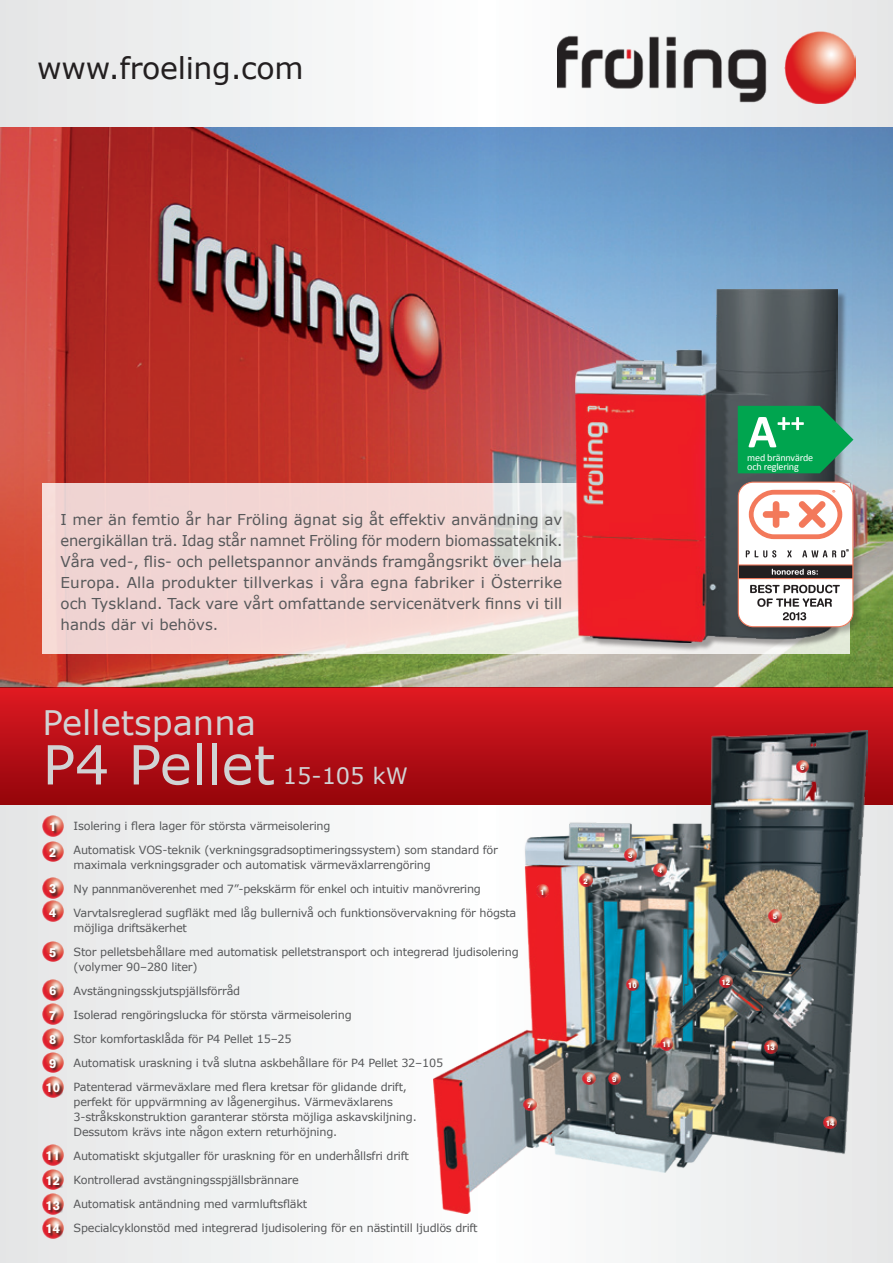
<style>
.page{position:relative;width:893px;height:1263px;background:#eff1f1}
.page>*{position:absolute;margin:0;border:0;box-sizing:border-box;transform-origin:0 0}
.t1{font:54px "Verdana";color:#d1d3d4}
.t2{font:33.75px "Verdana";color:#d1d3d4}
.t3{font:30px "Verdana";letter-spacing:-.01em;color:#231f20}
.t4{font:22.5px "Verdana";color:#d1d3d4}
.t5{font:15px/21px "Verdana";color:#57585a;text-align:justify}
.t6{font:700 13.05px "Akzidenz Grotesk BQ";color:#fff}
.t7{font:11.25px/15px "Verdana";letter-spacing:-.02em;color:#57585a}
.t8{font:10.05px/9px "Calibri";letter-spacing:-.02em;color:#fff}
.t9{font:700 7.95px "Akzidenz Grotesk BQ";color:#fff}
</style>
<div class="page">
<div style="left:0;top:688px;width:893px;height:116px;background:linear-gradient(to bottom,#df1922,#94050b)"></div>
<img style="left:434px;top:730px;width:433px;height:483px">
<img style="left:557px;top:32px;width:299px;height:72px">
<img style="left:0;top:128px;width:893px;height:560px">
<svg style="left:43px;top:483px;width:807px;height:170px;background:#f1d8d5"></svg>
<img style="left:43px;top:815px;width:20px;height:21px">
<div style="left:50px;top:823px;width:8px;height:11px;background:#231f20;opacity:.8"></div>
<img style="left:43px;top:841px;width:20px;height:21px">
<div style="left:49px;top:848px;width:10px;height:12px;background:#231f20;opacity:.8"></div>
<img style="left:43px;top:878px;width:20px;height:20px">
<div style="left:49px;top:884px;width:10px;height:13px;background:#231f20;opacity:.8"></div>
<img style="left:43px;top:901px;width:20px;height:21px">
<div style="left:49px;top:908px;width:10px;height:12px;background:#231f20;opacity:.8"></div>
<img style="left:43px;top:979px;width:20px;height:21px">
<div style="left:50px;top:986px;width:9px;height:13px;background:#231f20;opacity:.8"></div>
<img style="left:43px;top:941px;width:20px;height:21px">
<div style="left:49px;top:948px;width:10px;height:12px;background:#231f20;opacity:.8"></div>
<img style="left:43px;top:1028px;width:20px;height:21px">
<div style="left:50px;top:1035px;width:9px;height:12px;background:#231f20;opacity:.8"></div>
<img style="left:43px;top:1052px;width:20px;height:21px">
<div style="left:50px;top:1059px;width:9px;height:13px;background:#231f20;opacity:.8"></div>
<img style="left:43px;top:1076px;width:20px;height:21px">
<div style="left:46px;top:1083px;width:17px;height:13px;background:#231f20;opacity:.8"></div>
<img style="left:43px;top:1004px;width:20px;height:20px">
<div style="left:49px;top:1010px;width:10px;height:13px;background:#231f20;opacity:.8"></div>
<img style="left:43px;top:1144px;width:20px;height:21px">
<div style="left:46px;top:1151px;width:15px;height:12px;background:#231f20;opacity:.8"></div>
<img style="left:43px;top:1169px;width:20px;height:21px">
<div style="left:46px;top:1176px;width:17px;height:12px;background:#231f20;opacity:.8"></div>
<img style="left:43px;top:1194px;width:20px;height:20px">
<div style="left:46px;top:1200px;width:17px;height:13px;background:#231f20;opacity:.8"></div>
<img style="left:43px;top:1217px;width:20px;height:21px">
<div style="left:46px;top:1225px;width:17px;height:11px;background:#231f20;opacity:.8"></div>
<svg style="left:536px;top:885px;width:13px;height:13px"></svg>
<div style="left:540px;top:889px;width:7px;height:9px;background:#231f20;opacity:.8"></div>
<svg style="left:579px;top:874px;width:13px;height:12px"></svg>
<div style="left:584px;top:878px;width:7px;height:9px;background:#231f20;opacity:.8"></div>
<svg style="left:624px;top:848px;width:13px;height:13px"></svg>
<div style="left:628px;top:853px;width:7px;height:8px;background:#231f20;opacity:.8"></div>
<svg style="left:654px;top:864px;width:13px;height:12px"></svg>
<div style="left:658px;top:868px;width:8px;height:8px;background:#231f20;opacity:.8"></div>
<svg style="left:796px;top:760px;width:13px;height:13px"></svg>
<div style="left:800px;top:764px;width:8px;height:9px;background:#231f20;opacity:.8"></div>
<svg style="left:523px;top:1098px;width:13px;height:13px"></svg>
<div style="left:527px;top:1102px;width:7px;height:9px;background:#231f20;opacity:.8"></div>
<svg style="left:769px;top:910px;width:12px;height:12px"></svg>
<div style="left:772px;top:914px;width:8px;height:8px;background:#231f20;opacity:.8"></div>
<svg style="left:608px;top:1072px;width:13px;height:13px"></svg>
<div style="left:612px;top:1076px;width:8px;height:9px;background:#231f20;opacity:.8"></div>
<svg style="left:626px;top:978px;width:13px;height:13px"></svg>
<div style="left:628px;top:982px;width:12px;height:9px;background:#231f20;opacity:.8"></div>
<svg style="left:583px;top:1072px;width:12px;height:13px"></svg>
<div style="left:587px;top:1076px;width:7px;height:9px;background:#231f20;opacity:.8"></div>
<svg style="left:660px;top:1037px;width:13px;height:13px"></svg>
<div style="left:662px;top:1041px;width:11px;height:9px;background:#231f20;opacity:.8"></div>
<svg style="left:720px;top:975px;width:12px;height:13px"></svg>
<div style="left:722px;top:979px;width:12px;height:9px;background:#231f20;opacity:.8"></div>
<svg style="left:764px;top:1040px;width:13px;height:13px"></svg>
<div style="left:766px;top:1045px;width:12px;height:8px;background:#231f20;opacity:.8"></div>
<svg style="left:824px;top:1116px;width:13px;height:13px"></svg>
<div style="left:826px;top:1120px;width:12px;height:9px;background:#231f20;opacity:.8"></div>
<div style="left:577px;top:291px;width:270px;height:361px;background:#231f20;opacity:.4"></div>
<img style="left:575px;top:290px;width:263px;height:352px">
<svg style="left:738px;top:406px;width:115px;height:67px;background:#24a967"></svg>
<div style="left:736px;top:480px;width:127px;height:156px;background:#231f20;opacity:.3"></div>
<div style="left:738px;top:482px;width:115px;height:145px;background:#fff;border-radius:15px"></div>
<div style="left:738px;top:482px;width:115px;height:145px;border:1px solid #f3795b;border-radius:15px"></div>
<svg style="left:746px;top:550px;width:30px;height:7px"></svg>
<svg style="left:787px;top:550px;width:5px;height:7px"></svg>
<svg style="left:802px;top:549px;width:47px;height:8px"></svg>
<svg style="left:749px;top:490px;width:93px;height:49px"></svg>
<svg style="left:750px;top:585px;width:90px;height:35px"></svg>
<svg style="left:738px;top:564px;width:115px;height:15px;background:#55403c"></svg>
<p class="t3" style="left:37px;top:48px;width:268px">www.froeling.com</p>
<p class="t5" style="left:61px;top:509px;width:503px">I mer än femtio år har Fröling ägnat sig åt effektiv användning av energikällan trä. Idag står namnet Fröling för modern biomassateknik.<br>Våra ved-, flis- och pelletspannor används framgångsrikt över hela Europa. Alla produkter tillverkas i våra egna fabriker i Österrike och Tyskland. Tack vare vårt omfattande servicenätverk finns vi till hands där vi behövs.</p>
<p class="t2" style="left:43px;top:699px;width:215px">Pelletspanna</p>
<p class="t1" style="left:43px;top:728px;width:234px">P4 Pellet</p>
<p class="t4" style="left:283px;top:761px;width:127px">15-105 kW</p>
<p class="t6" style="left:49px;top:819px;width:9px">1</p>
<p class="t6" style="left:49px;top:845px;width:9px">2</p>
<p class="t6" style="left:49px;top:881px;width:9px">3</p>
<p class="t6" style="left:49px;top:904px;width:9px">4</p>
<p class="t6" style="left:49px;top:945px;width:9px">5</p>
<p class="t6" style="left:49px;top:983px;width:9px">6</p>
<p class="t6" style="left:49px;top:1007px;width:9px">7</p>
<p class="t6" style="left:49px;top:1032px;width:9px">8</p>
<p class="t6" style="left:49px;top:1056px;width:9px">9</p>
<p class="t6" style="left:45px;top:1080px;width:16px">10</p>
<p class="t6" style="left:45px;top:1148px;width:16px">11</p>
<p class="t6" style="left:45px;top:1173px;width:16px">12</p>
<p class="t6" style="left:45px;top:1197px;width:16px">13</p>
<p class="t6" style="left:45px;top:1221px;width:16px">14</p>
<p class="t7" style="left:74px;top:818px;width:258px">Isolering i flera lager för största värmeisolering</p>
<p class="t7" style="left:74px;top:842px;width:426px">Automatisk VOS-teknik (verkningsgradsoptimeringssystem) som standard för maximala verkningsgrader och automatisk värmeväxlarrengöring</p>
<p class="t7" style="left:74px;top:881px;width:409px">Ny pannmanöverenhet med 7”-pekskärm för enkel och intuitiv manövrering</p>
<p class="t7" style="left:74px;top:905px;width:444px">Varvtalsreglerad sugfläkt med låg bullernivå och funktionsövervakning för högsta möjliga driftsäkerhet</p>
<p class="t7" style="left:74px;top:944px;width:447px">Stor pelletsbehållare med automatisk pelletstransport och integrerad ljudisolering (volymer 90–280 liter)</p>
<p class="t7" style="left:74px;top:983px;width:168px">Avstängningsskjutspjällsförråd</p>
<p class="t7" style="left:74px;top:1007px;width:280px">Isolerad rengöringslucka för största värmeisolering</p>
<p class="t7" style="left:74px;top:1031px;width:220px">Stor komfortasklåda för P4 Pellet 15–25</p>
<p class="t7" style="left:74px;top:1055px;width:371px">Automatisk uraskning i två slutna askbehållare för P4 Pellet 32–105</p>
<p class="t7" style="left:74px;top:1079px;width:335px">Patenterad värmeväxlare med flera kretsar för glidande drift,</p>
<p class="t7" style="left:74px;top:1094px;width:321px">perfekt för uppvärmning av lågenergihus. Värmeväxlarens</p>
<p class="t7" style="left:74px;top:1109px;width:345px">3-stråkskonstruktion garanterar största möjliga askavskiljning.</p>
<p class="t7" style="left:74px;top:1124px;width:265px">Dessutom krävs inte någon extern returhöjning.</p>
<p class="t7" style="left:74px;top:1148px;width:337px">Automatiskt skjutgaller för uraskning för en underhållsfri drift</p>
<p class="t7" style="left:74px;top:1172px;width:227px">Kontrollerad avstängningsspjällsbrännare</p>
<p class="t7" style="left:74px;top:1196px;width:235px">Automatisk antändning med varmluftsfläkt</p>
<p class="t7" style="left:74px;top:1220px;width:406px">Specialcyklonstöd med integrerad ljudisolering för en nästintill ljudlös drift</p>
<p class="t9" style="left:540px;top:887px;width:6px">1</p>
<p class="t9" style="left:527px;top:1100px;width:6px">7</p>
<p class="t9" style="left:583px;top:876px;width:6px">2</p>
<p class="t9" style="left:628px;top:851px;width:6px">3</p>
<p class="t9" style="left:658px;top:866px;width:6px">4</p>
<p class="t9" style="left:628px;top:980px;width:10px">10</p>
<p class="t9" style="left:587px;top:1074px;width:6px">8</p>
<p class="t9" style="left:612px;top:1074px;width:6px">9</p>
<p class="t9" style="left:662px;top:1039px;width:10px">11</p>
<p class="t8" style="left:747px;top:453px;width:67px">med brännvärde och reglering</p>
<p class="t9" style="left:800px;top:762px;width:6px">6</p>
<p class="t9" style="left:721px;top:977px;width:10px">12</p>
<p class="t9" style="left:773px;top:912px;width:6px">5</p>
<p class="t9" style="left:766px;top:1043px;width:10px">13</p>
<p class="t9" style="left:826px;top:1118px;width:10px">14</p>
</div>
